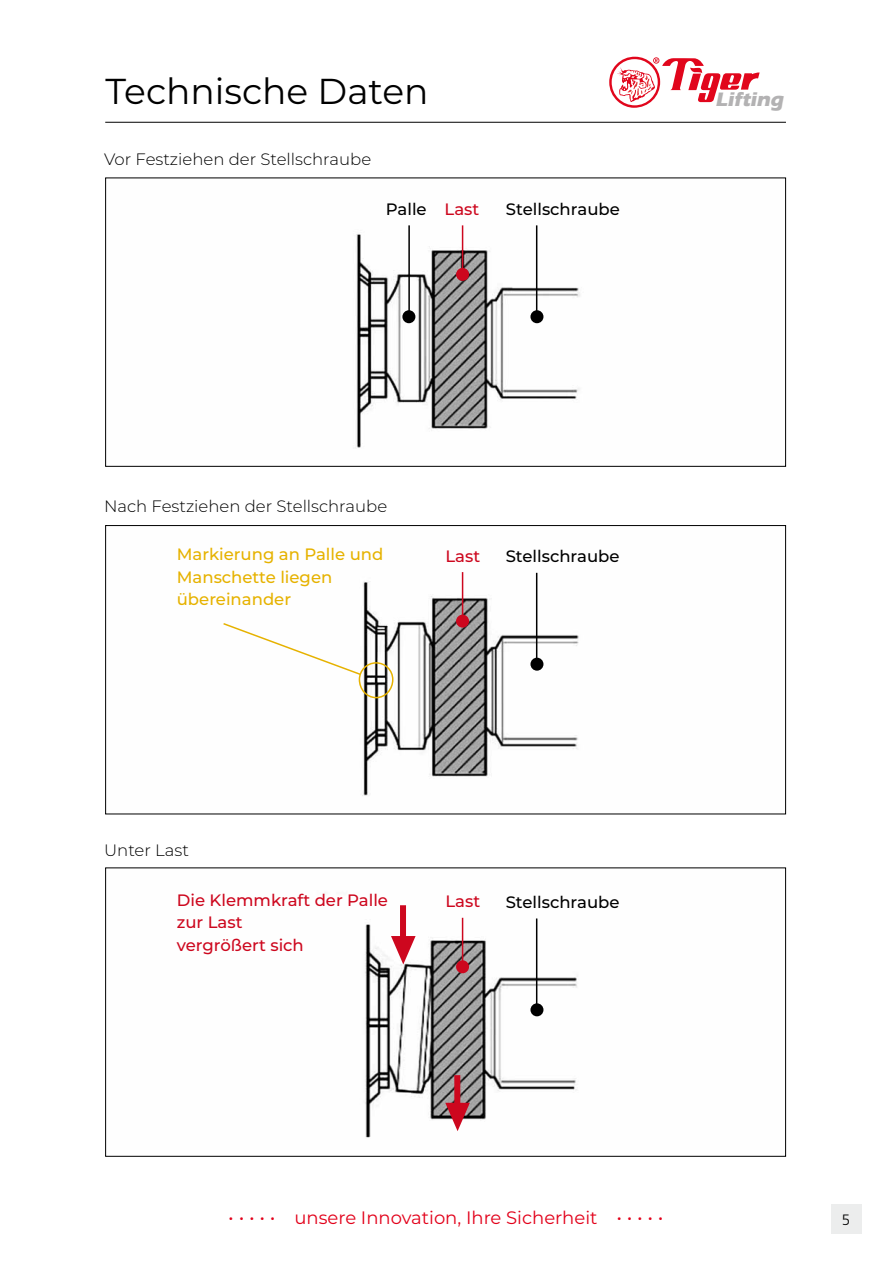
<style>
.page{position:relative;width:893px;height:1263px;background:#fff}
.page>*{position:absolute;margin:0;border:0;box-sizing:border-box;transform-origin:0 0}
.t1{font:36px "Montserrat";color:#000}
.t2{font:700 20.25px "Eras ITC";color:#b3b2b3}
.t3{font:18px "Montserrat";color:#e2001a}
.t4{font:300 16.5px "Montserrat";color:#000}
.t5{font:500 16.5px/22.5px "Montserrat";color:#cd071e}
.t6{font:500 16.5px "Montserrat";color:#000}
.t7{font:500 16.5px/22.5px "Montserrat";color:#e6b200}
.t8{font:300 15px "Frutiger";color:#000}
.s1{color:#cd071e}
</style>
<div class="page">
<img style="left:365px;top:917px;width:212px;height:221px">
<img style="left:358px;top:572px;width:221px;height:224px">
<img style="left:355px;top:225px;width:225px;height:223px">
<div style="left:831px;top:1204px;width:30px;height:30px;background:#eceded"></div>
<svg style="left:609px;top:57px;width:151px;height:51px"></svg>
<hr style="left:105px;top:122px;width:681px;height:1px;background:#000">
<hr style="left:408px;top:225px;width:2px;height:92px;background:#000">
<svg style="left:223px;top:622px;width:139px;height:54px"></svg>
<hr style="left:462px;top:225px;width:1px;height:50px;background:#cd071e">
<hr style="left:462px;top:572px;width:1px;height:50px;background:#cd071e">
<hr style="left:462px;top:918px;width:1px;height:50px;background:#cd071e">
<div style="left:400px;top:905px;width:6px;height:43px;background:#cd071e"></div>
<div style="left:454px;top:1075px;width:6px;height:40px;background:#cd071e"></div>
<hr style="left:536px;top:225px;width:1px;height:92px;background:#000">
<hr style="left:536px;top:573px;width:1px;height:92px;background:#000">
<hr style="left:536px;top:918px;width:1px;height:92px;background:#000">
<div style="left:402px;top:310px;width:13px;height:13px;background:#000;border-radius:50%"></div>
<div style="left:359px;top:662px;width:34px;height:36px;border:2px solid #e6b200;border-radius:50%"></div>
<div style="left:530px;top:310px;width:13px;height:13px;background:#000;border-radius:50%"></div>
<div style="left:530px;top:658px;width:13px;height:13px;background:#000;border-radius:50%"></div>
<div style="left:530px;top:1003px;width:13px;height:13px;background:#000;border-radius:50%"></div>
<div style="left:456px;top:268px;width:13px;height:13px;background:#cd071e;border-radius:50%"></div>
<div style="left:456px;top:615px;width:13px;height:13px;background:#cd071e;border-radius:50%"></div>
<div style="left:456px;top:960px;width:13px;height:13px;background:#cd071e;border-radius:50%"></div>
<svg style="left:391px;top:936px;width:25px;height:28px"></svg>
<svg style="left:445px;top:1103px;width:25px;height:28px"></svg>
<h1 class="t1" style="left:106px;top:66px;width:325px">Technische Daten</h1>
<p class="t4" style="left:104px;top:148px;width:269px">Vor Festziehen der Stellschraube</p>
<p class="t6" style="left:386px;top:198px;width:95px">Palle <span class="s1">Last</span></p>
<p class="t6" style="left:506px;top:198px;width:115px">Stellschraube</p>
<p class="t2" style="left:716px;top:88px;width:73px">Lifting</p>
<p class="t4" style="left:104px;top:495px;width:285px">Nach Festziehen der Stellschraube</p>
<p class="t7" style="left:177px;top:542px;width:208px">Markierung an Palle und<br>Manschette liegen übereinander</p>
<p class="t5" style="left:445px;top:544px;width:36px">Last</p>
<p class="t6" style="left:506px;top:545px;width:115px">Stellschraube</p>
<p class="t4" style="left:104px;top:839px;width:86px">Unter Last</p>
<p class="t5" style="left:177px;top:888px;width:213px">Die Klemmkraft der Palle zur Last<br>vergrößert sich</p>
<p class="t5" style="left:445px;top:890px;width:36px">Last</p>
<p class="t6" style="left:506px;top:891px;width:115px">Stellschraube</p>
<p class="t3" style="left:228px;top:1205px;width:437px">• • • • • unsere Innovation, Ihre Sicherheit • • • • •</p>
<p class="t8" style="left:842px;top:1211px;width:10px">5</p>
</div>
